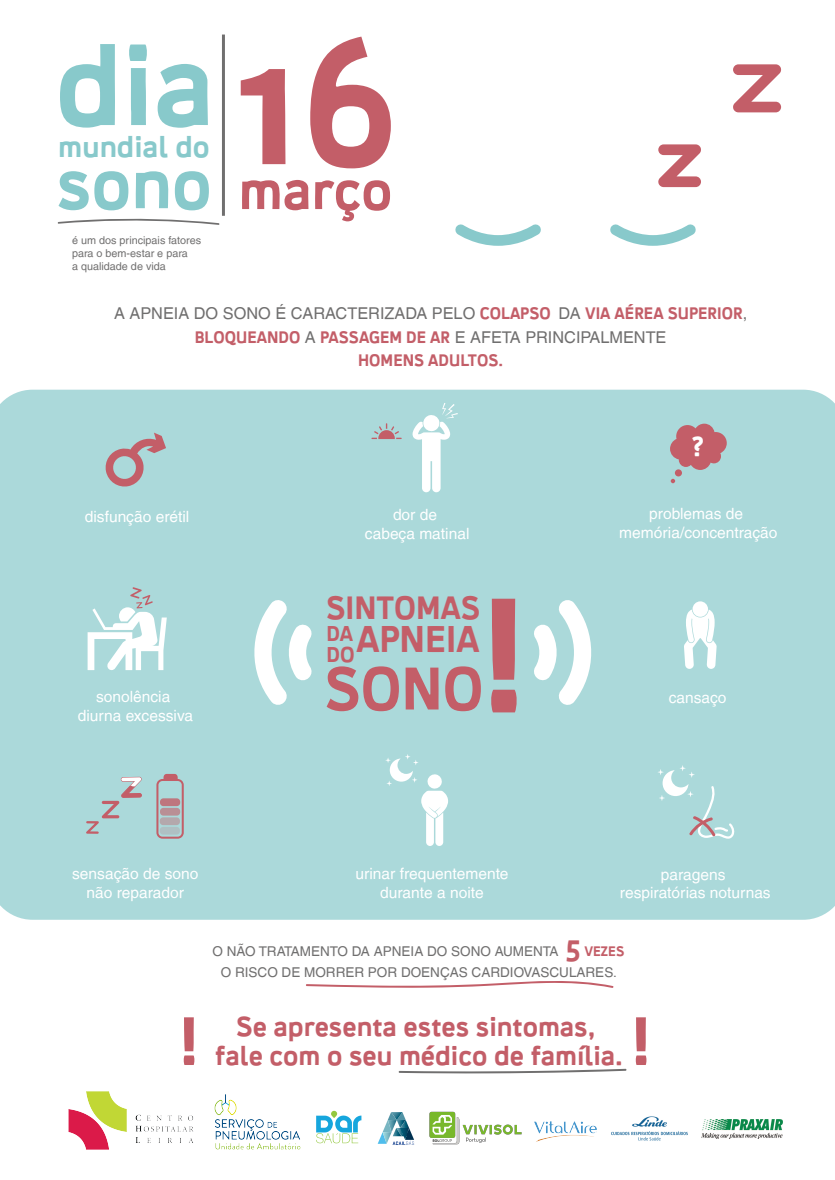
<style>
.page{position:relative;width:835px;height:1180px;background:#fff}
.page>*{position:absolute;margin:0;border:0;box-sizing:border-box;transform-origin:0 0}
.t1{font:170.69px "Crank 8 Plus Two";color:#c35e68}
.t2{font:156.56px "Crank 8 Plus Two";color:#c35e68}
.t3{font:112.14px "Crank 8 Plus Two";color:#88c9cb}
.t4{font:68.74px "Crank 8 Plus Two";color:#88c9cb}
.t5{font:65.66px "Crank 8 Plus Two";color:#c35e68}
.t6{font:58.03px "Crank 8 Plus Two";color:#c35e68}
.t7{font:53.44px "Crank 8 Plus Two";color:#c35e68}
.t8{font:35.98px "Crank 8 Plus Two";color:#c35e68}
.t9{font:31.18px "Crank 8 Plus Two";color:#c35e68}
.t10{font:29.19px "Crank 8 Plus Two";color:#88c9cb}
.t11{font:26.53px "Crank 8 Plus Two";color:#fff}
.t12{font:26.5px "Crank 8 Plus Two";color:#c35e68}
.t13{font:20.75px "Crank 8 Plus Two";color:#c35e68}
.t14{font:16.31px "Helvetica LT";color:#706f6f}
.t15{font:16.1px/23.4px "Crank 8 Plus Two";color:#c35e68;text-align:center}
.t16{font:15.54px/18.7px "Helvetica LT";color:#fff;text-align:center}
.t17{font:13.51px/20.3px "Helvetica LT";color:#706f6f;text-align:center}
.t18{font:10.81px/13px "Helvetica LT";color:#706f6f}
.s1{font-family:"Crank 8 Plus Two";font-size:16.1px;color:#c35e68}
.s2{font-family:"Helvetica LT";font-size:16.31px;color:#706f6f}
.s3{font-family:"Crank 8 Plus Two";font-size:29.02px;color:#c35e68}
.s4{font-family:"Crank 8 Plus Two";font-size:13.33px;color:#c35e68}
</style>
<div class="page">
<img style="left:68px;top:1091px;width:125px;height:59px">
<svg style="left:316px;top:1110px;width:45px;height:33px"></svg>
<img style="left:214px;top:1094px;width:87px;height:56px">
<svg style="left:377px;top:1112px;width:37px;height:33px"></svg>
<img style="left:429px;top:1111px;width:78px;height:34px">
<img style="left:625px;top:1116px;width:63px;height:25px">
<img style="left:701px;top:1119px;width:81px;height:19px">
<div style="left:0;top:390px;width:834px;height:529px;background:#abd9da"></div>
<svg style="left:104px;top:432px;width:62px;height:56px;background:#b2b2b6"></svg>
<svg style="left:533px;top:599px;width:63px;height:107px"></svg>
<svg style="left:249px;top:599px;width:63px;height:107px"></svg>
<svg style="left:683px;top:609px;width:33px;height:60px"></svg>
<div style="left:692px;top:601px;width:15px;height:16px;background:#fff;border-radius:50%"></div>
<svg style="left:670px;top:479px;width:5px;height:4px"></svg>
<div style="left:674px;top:469px;width:7px;height:7px;background:#c35e68;border-radius:50%"></div>
<svg style="left:670px;top:424px;width:56px;height:46px;background:#bc7e86"></svg>
<svg style="left:412px;top:403px;width:46px;height:89px"></svg>
<svg style="left:371px;top:423px;width:30px;height:16px"></svg>
<svg style="left:88px;top:587px;width:79px;height:83px"></svg>
<svg style="left:385px;top:754px;width:63px;height:92px"></svg>
<svg style="left:657px;top:765px;width:77px;height:73px;background:#b4d9da"></svg>
<svg style="left:156px;top:774px;width:28px;height:64px"></svg>
<div style="left:160px;top:827px;width:20px;height:7px;background:#afc0c3;border-radius:3px"></div>
<div style="left:160px;top:817px;width:20px;height:8px;background:#b4a8ac;border-radius:3px"></div>
<div style="left:160px;top:808px;width:20px;height:7px;background:#b98f95;border-radius:3px"></div>
<div style="left:160px;top:798px;width:20px;height:8px;background:#be767e;border-radius:3px"></div>
<svg style="left:86px;top:776px;width:56px;height:58px;background:#b0cacc"></svg>
<svg style="left:398px;top:1068px;width:228px;height:5px"></svg>
<svg style="left:306px;top:981px;width:308px;height:7px"></svg>
<svg style="left:658px;top:144px;width:43px;height:43px"></svg>
<svg style="left:733px;top:64px;width:48px;height:48px"></svg>
<svg style="left:455px;top:224px;width:241px;height:22px"></svg>
<hr style="left:222px;top:35px;width:3px;height:181px;background:#706f6f">
<svg style="left:57px;top:218px;width:163px;height:7px"></svg>
<img style="left:507px;top:1121px;width:118px;height:21px">
<h3 class="t3" style="left:55px;top:14px;width:160px">dia</h3>
<h3 class="t10" style="left:58px;top:128px;width:153px">mundial do</h3>
<h3 class="t4" style="left:56px;top:140px;width:157px">sono</h3>
<h1 class="t1" style="left:234px;top:-5px;width:165px">16</h1>
<h3 class="t7" style="left:238px;top:156px;width:155px">março</h3>
<p class="t18" style="left:72px;top:234px;width:131px">é um dos principais fatores para o bem-estar e para<br>a qualidade de vida</p>
<p class="t14" style="left:114px;top:304px;width:634px">A APNEIA DO SONO É CARACTERIZADA PELO <span class="s1">COLAPSO</span> DA <span class="s1">VIA AÉREA SUPERIOR</span>,</p>
<p class="t15" style="left:195px;top:325px;width:473px">BLOQUEANDO <span class="s2">A</span> PASSAGEM DE AR <span class="s2">E AFETA PRINCIPALMENTE<br></span>HOMENS ADULTOS.</p>
<p class="t16" style="left:85px;top:507px;width:106px">disfunção erétil</p>
<p class="t16" style="left:78px;top:687px;width:117px">sonolência diurna excessiva</p>
<p class="t16" style="left:365px;top:505px;width:106px">dor de<br>cabeça matinal</p>
<h3 class="t9" style="left:326px;top:588px;width:156px">SINTOMAS</h3>
<h3 class="t13" style="left:326px;top:641px;width:30px">DO</h3>
<h3 class="t8" style="left:326px;top:617px;width:154px"><sup>DA</sup> APNEIA</h3>
<h3 class="t6" style="left:324px;top:652px;width:160px">SONO</h3>
<h2 class="t2" style="left:471px;top:555px;width:68px">!</h2>
<h3 class="t11" style="left:690px;top:430px;width:15px">?</h3>
<p class="t16" style="left:619px;top:504px;width:160px">problemas de memória/concentração</p>
<p class="t16" style="left:668px;top:688px;width:59px">cansaço</p>
<p class="t16" style="left:72px;top:864px;width:128px">sensação de sono não reparador</p>
<p class="t16" style="left:355px;top:864px;width:155px">urinar frequentemente durante a noite</p>
<p class="t16" style="left:620px;top:864px;width:152px">paragens respiratórias noturnas</p>
<h3 class="t5" style="left:175px;top:999px;width:29px">!</h3>
<p class="t17" style="left:212px;top:941px;width:413px">O NÃO TRATAMENTO DA APNEIA DO SONO AUMENTA <span class="s3">5</span> <span class="s4">VEZES<br></span>O RISCO DE MORRER POR DOENÇAS CARDIOVASCULARES.</p>
<h3 class="t12" style="left:236px;top:1009px;width:361px">Se apresenta estes sintomas,</h3>
<h3 class="t12" style="left:215px;top:1038px;width:409px">fale com o seu médico de família.</h3>
<h3 class="t5" style="left:627px;top:999px;width:29px">!</h3>
</div>
